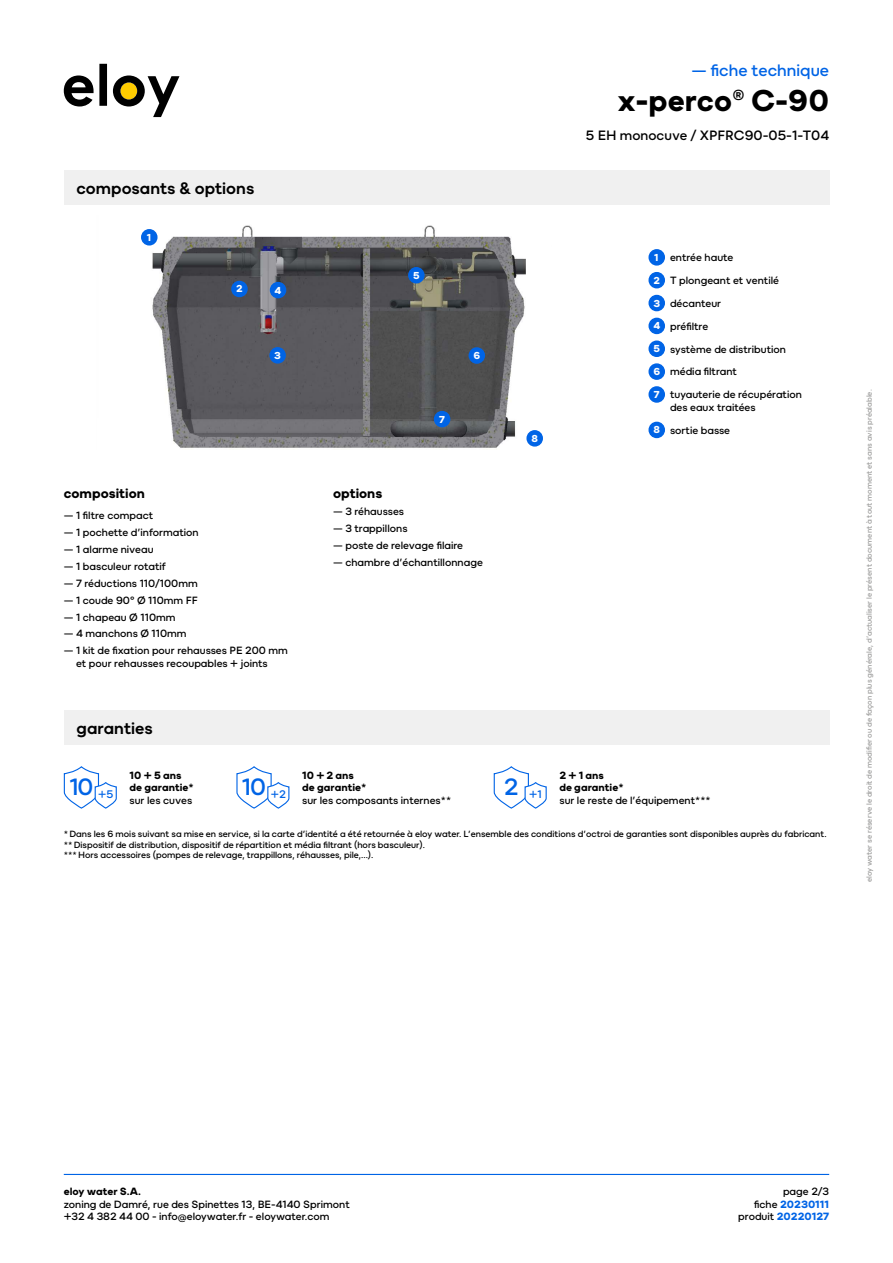
<style>
.page{position:relative;width:893px;height:1263px;background:#fff}
.page>*{position:absolute;margin:0;border:0;box-sizing:border-box;transform-origin:0 0}
.t1{font:700 30px "Eloy Sans";color:#000}
.t2{font:23.55px "Eloy Sans";color:#0064e6}
.t3{font:500 16.5px "Eloy Sans";color:#000}
.t4{font:16.5px "Eloy Sans";color:#0064e6}
.t5{font:13.5px "Eloy Sans";color:#000}
.t6{font:700 13.5px "Eloy Sans";color:#000}
.t7{font:10.95px "Eloy Sans";color:#0064e6}
.t8{font:10.5px/22.8px "Eloy Sans";color:#000}
.t9{font:700 10.5px/12.6px "Eloy Sans";color:#000}
.t10{font:700 10.05px "Eloy Sans";color:#fff}
.t11{font:9px/10.8px "Eloy Sans";color:#000}
.t12{font:7.5px "Eloy Sans";color:#9d9d9c}
.s1{font-weight:700;font-size:10.05px;color:#fff}
.s2{font-weight:700;color:#0064e6}
</style>
<div class="page">
<div style="left:64px;top:170px;width:765px;height:34px;background:#f0f0f0"></div>
<img style="left:141px;top:225px;width:402px;height:223px">
<div style="left:649px;top:250px;width:15px;height:15px;background:#0064e6;border-radius:50%"></div>
<div style="left:648px;top:249px;width:17px;height:17px;border:2px solid #0064e6;border-radius:50%"></div>
<div style="left:649px;top:273px;width:15px;height:15px;background:#0064e6;border-radius:50%"></div>
<div style="left:648px;top:272px;width:17px;height:16px;border:2px solid #0064e6;border-radius:50%"></div>
<div style="left:649px;top:296px;width:15px;height:15px;background:#0064e6;border-radius:50%"></div>
<div style="left:648px;top:295px;width:17px;height:16px;border:2px solid #0064e6;border-radius:50%"></div>
<div style="left:649px;top:318px;width:15px;height:15px;background:#0064e6;border-radius:50%"></div>
<div style="left:648px;top:318px;width:17px;height:16px;border:2px solid #0064e6;border-radius:50%"></div>
<div style="left:649px;top:341px;width:15px;height:15px;background:#0064e6;border-radius:50%"></div>
<div style="left:648px;top:340px;width:17px;height:17px;border:2px solid #0064e6;border-radius:50%"></div>
<div style="left:649px;top:364px;width:15px;height:15px;background:#0064e6;border-radius:50%"></div>
<div style="left:648px;top:363px;width:17px;height:17px;border:2px solid #0064e6;border-radius:50%"></div>
<div style="left:649px;top:387px;width:15px;height:15px;background:#0064e6;border-radius:50%"></div>
<div style="left:648px;top:386px;width:17px;height:17px;border:2px solid #0064e6;border-radius:50%"></div>
<div style="left:649px;top:422px;width:15px;height:15px;background:#0064e6;border-radius:50%"></div>
<div style="left:648px;top:422px;width:17px;height:16px;border:2px solid #0064e6;border-radius:50%"></div>
<div style="left:142px;top:230px;width:15px;height:15px;background:#0064e6;border-radius:50%"></div>
<div style="left:141px;top:229px;width:17px;height:17px;border:2px solid #0064e6;border-radius:50%"></div>
<div style="left:232px;top:281px;width:15px;height:15px;background:#0064e6;border-radius:50%"></div>
<div style="left:231px;top:281px;width:17px;height:16px;border:2px solid #0064e6;border-radius:50%"></div>
<div style="left:270px;top:348px;width:15px;height:15px;background:#0064e6;border-radius:50%"></div>
<div style="left:269px;top:347px;width:17px;height:17px;border:2px solid #0064e6;border-radius:50%"></div>
<div style="left:409px;top:268px;width:15px;height:15px;background:#0064e6;border-radius:50%"></div>
<div style="left:408px;top:267px;width:17px;height:16px;border:2px solid #0064e6;border-radius:50%"></div>
<div style="left:469px;top:348px;width:15px;height:15px;background:#0064e6;border-radius:50%"></div>
<div style="left:469px;top:347px;width:16px;height:17px;border:2px solid #0064e6;border-radius:50%"></div>
<div style="left:435px;top:412px;width:15px;height:15px;background:#0064e6;border-radius:50%"></div>
<div style="left:434px;top:411px;width:16px;height:16px;border:2px solid #0064e6;border-radius:50%"></div>
<div style="left:527px;top:431px;width:15px;height:15px;background:#0064e6;border-radius:50%"></div>
<div style="left:526px;top:430px;width:17px;height:17px;border:2px solid #0064e6;border-radius:50%"></div>
<div style="left:271px;top:283px;width:15px;height:15px;background:#0064e6;border-radius:50%"></div>
<div style="left:270px;top:282px;width:16px;height:16px;border:2px solid #0064e6;border-radius:50%"></div>
<div style="left:64px;top:711px;width:765px;height:34px;background:#f0f0f0"></div>
<svg style="left:63px;top:766px;width:54px;height:43px"></svg>
<svg style="left:236px;top:766px;width:54px;height:43px"></svg>
<svg style="left:493px;top:766px;width:54px;height:43px"></svg>
<div style="left:98px;top:418px;width:72px;height:48px;background:#fff"></div>
<svg style="left:113px;top:75px;width:66px;height:42px"></svg>
<svg style="left:64px;top:64px;width:43px;height:42px"></svg>
<hr style="left:64px;top:1174px;width:765px;height:1px;background:#0064e6">
<h3 class="t4" style="left:691px;top:60px;width:139px">— fiche technique</h3>
<h3 class="t3" style="left:77px;top:178px;width:179px">composants &amp; options</h3>
<p class="t10" style="left:147px;top:231px;width:6px">1</p>
<p class="t10" style="left:236px;top:283px;width:8px">2</p>
<p class="t10" style="left:275px;top:284px;width:8px">4</p>
<p class="t10" style="left:274px;top:349px;width:8px">3</p>
<p class="t6" style="left:64px;top:485px;width:83px">composition</p>
<p class="t8" style="left:64px;top:505px;width:91px">— 1 filtre compact</p>
<p class="t8" style="left:64px;top:521px;width:136px">— 1 pochette d’information</p>
<p class="t8" style="left:64px;top:538px;width:91px">— 1 alarme niveau</p>
<p class="t8" style="left:64px;top:555px;width:104px">— 1 basculeur rotatif</p>
<p class="t8" style="left:64px;top:572px;width:136px">— 7 réductions 110/100mm</p>
<p class="t8" style="left:64px;top:589px;width:135px">— 1 coude 90° Ø 110mm FF</p>
<p class="t8" style="left:64px;top:606px;width:113px">— 1 chapeau Ø 110mm</p>
<p class="t8" style="left:64px;top:623px;width:124px">— 4 manchons Ø 110mm</p>
<p class="t8" style="left:76px;top:644px;width:213px;line-height:12.6px;text-indent:-12px">— 1 kit de fixation pour rehausses PE 200 mm et pour rehausses recoupables + joints</p>
<p class="t10" style="left:413px;top:269px;width:8px">5</p>
<p class="t10" style="left:439px;top:413px;width:7px">7</p>
<p class="t10" style="left:473px;top:349px;width:8px">6</p>
<p class="t6" style="left:333px;top:485px;width:51px">options</p>
<p class="t8" style="left:333px;top:500px;width:73px">— 3 réhausses</p>
<p class="t8" style="left:333px;top:517px;width:76px">— 3 trappillons</p>
<p class="t8" style="left:333px;top:534px;width:132px">— poste de relevage filaire</p>
<p class="t8" style="left:333px;top:551px;width:151px">— chambre d’échantillonnage</p>
<p class="t10" style="left:531px;top:432px;width:8px">8</p>
<h1 class="t1" style="left:617px;top:83px;width:213px">x-perco® C-90</h1>
<p class="t5" style="left:586px;top:128px;width:245px">5 EH monocuve / XPFRC90-05-1-T04</p>
<p class="t8" style="left:653px;top:246px;width:134px"><span class="s1">1</span> entrée haute<br><span class="s1">2</span> T plongeant et ventilé<br><span class="s1">3</span> décanteur<br><span class="s1">4</span> préfiltre<br><span class="s1">5</span> système de distribution<br><span class="s1">6</span> média filtrant</p>
<p class="t10" style="left:654px;top:388px;width:7px">7</p>
<p class="t8" style="left:670px;top:388px;width:133px;line-height:12.6px">tuyauterie de récupération des eaux traitées</p>
<p class="t8" style="left:653px;top:419px;width:78px"><span class="s1">8</span> sortie basse</p>
<h3 class="t3" style="left:77px;top:718px;width:78px">garanties</h3>
<p class="t9" style="left:130px;top:769px;width:66px">10 + 5 ans de garantie*</p>
<p class="t8" style="left:130px;top:789px;width:64px">sur les cuves</p>
<h2 class="t2" style="left:69px;top:772px;width:45px">10 <sub>+5</sub></h2>
<p class="t9" style="left:302px;top:769px;width:66px">10 + 2 ans de garantie*</p>
<p class="t8" style="left:302px;top:789px;width:150px">sur les composants internes**</p>
<h2 class="t2" style="left:242px;top:772px;width:45px">10 <sub>+2</sub></h2>
<p class="t9" style="left:559px;top:769px;width:66px">2 + 1 ans<br>de garantie*</p>
<p class="t8" style="left:559px;top:789px;width:153px">sur le reste de l’équipement***</p>
<p class="t7" style="left:504px;top:788px;width:40px"><sup>2</sup> +1</p>
<p class="t11" style="left:64px;top:828px;width:764px">* Dans les 6 mois suivant sa mise en service, si la carte d’identité a été retournée à eloy water. L’ensemble des conditions d’octroi de garanties sont disponibles auprès du fabricant. ** Dispositif de distribution, dispositif de répartition et média filtrant (hors basculeur).<br>*** Hors accessoires (pompes de relevage, trappillons, réhausses, pile,...).</p>
<p class="t12" style="left:865px;top:882px;width:494px;rotate:-90deg">eloy water se réserve le droit de modifier ou de façon plus générale, d’actualiser le présent document à tout moment et sans avis préalable.</p>
<p class="t9" style="left:64px;top:1185px;width:79px">eloy water S.A.</p>
<p class="t8" style="left:64px;top:1198px;width:287px;line-height:12.6px">zoning de Damré, rue des Spinettes 13, BE-4140 Sprimont +32 4 382 44 00 - info@eloywater.fr - eloywater.com</p>
<p class="t8" style="left:738px;top:1185px;width:92px;line-height:12.6px;text-align:right">page 2/3<br>fiche <span class="s2">20230111 </span>produit <span class="s2">20220127</span></p>
</div>
